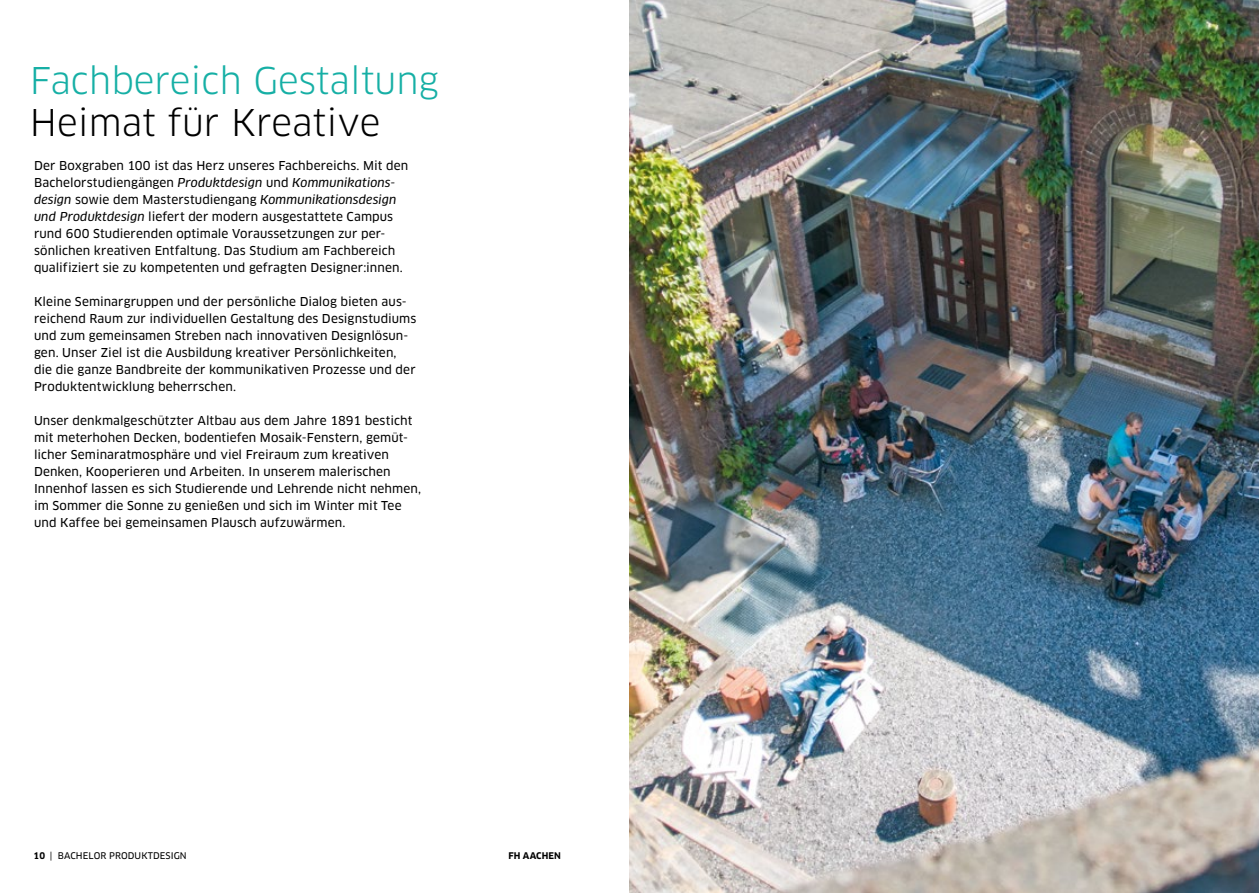
<style>
.page{position:relative;width:1259px;height:893px;background:#fff}
.page>*{position:absolute;margin:0;border:0;box-sizing:border-box;transform-origin:0 0}
.t1{font:36px "Clan OT";color:#16afa5}
.t2{font:36px "Clan OT";color:#000}
.t3{font:12px/17px "Clan OT News";letter-spacing:.01em;color:#000}
.t4{font:12px/17px "Clan OT News Ita";letter-spacing:.01em;color:#000}
.t5{font:9px "Clan OT News";letter-spacing:.01em;color:#000}
.t6{font:700 9px "Clan OT";letter-spacing:.01em;color:#000}
.s1{font-family:"Clan OT News"}
.s2{font-family:"Clan OT News Ita"}
.s3{font-family:"Clan OT";font-weight:700}
</style>
<div class="page">
<img style="left:629px;top:0;width:630px;height:893px">
<h1 class="t1" style="left:30px;top:59px;width:410px">Fachbereich Gestaltung</h1>
<h1 class="t2" style="left:30px;top:101px;width:352px">Heimat für Kreative</h1>
<p class="t3" style="left:34px;top:157px;width:376px">Der Boxgraben 100 ist das Herz unseres Fachbereichs. Mit den</p>
<p class="t4" style="left:34px;top:174px;width:364px"><span class="s1">Bachelorstudiengängen</span> Produktdesign <span class="s1">und</span> Kommunikations&shy;design <span class="s1">sowie dem Masterstudiengang</span> Kommunikationsdesign</p>
<p class="t3" style="left:34px;top:208px;width:370px"><span class="s2">und Produktdesign</span> liefert der modern ausgestattete Campus rund 600 Studierenden optimale Voraussetzungen zur per&shy;sönlichen kreativen Entfaltung. Das Studium am Fachbereich qualifiziert sie zu kompetenten und gefragten Designer:innen.</p>
<p class="t3" style="left:34px;top:293px;width:384px">Kleine Seminargruppen und der persönliche Dialog bieten aus&shy;reichend Raum zur individuellen Gestaltung des Designstudiums und zum gemeinsamen Streben nach innovativen Designlösun&shy;gen. Unser Ziel ist die Ausbildung kreativer Persönlichkeiten, die die ganze Bandbreite der kommunikativen Prozesse und der Produktentwicklung beherrschen.</p>
<p class="t3" style="left:34px;top:412px;width:389px">Unser denkmalgeschützter Altbau aus dem Jahre 1891 besticht mit meterhohen Decken, bodentiefen Mosaik-Fenstern, gemüt&shy;licher Seminaratmosphäre und viel Freiraum zum kreativen Denken, Kooperieren und Arbeiten. In unserem malerischen Innenhof lassen es sich Studierende und Lehrende nicht nehmen, im Sommer die Sonne zu genießen und sich im Winter mit Tee und Kaffee bei gemeinsamen Plausch aufzuwärmen.</p>
<p class="t5" style="left:34px;top:850px;width:155px"><span class="s3">10</span> | BACHELOR PRODUKTDESIGN</p>
<p class="t6" style="left:508px;top:850px;width:54px">FH AACHEN</p>
</div>
